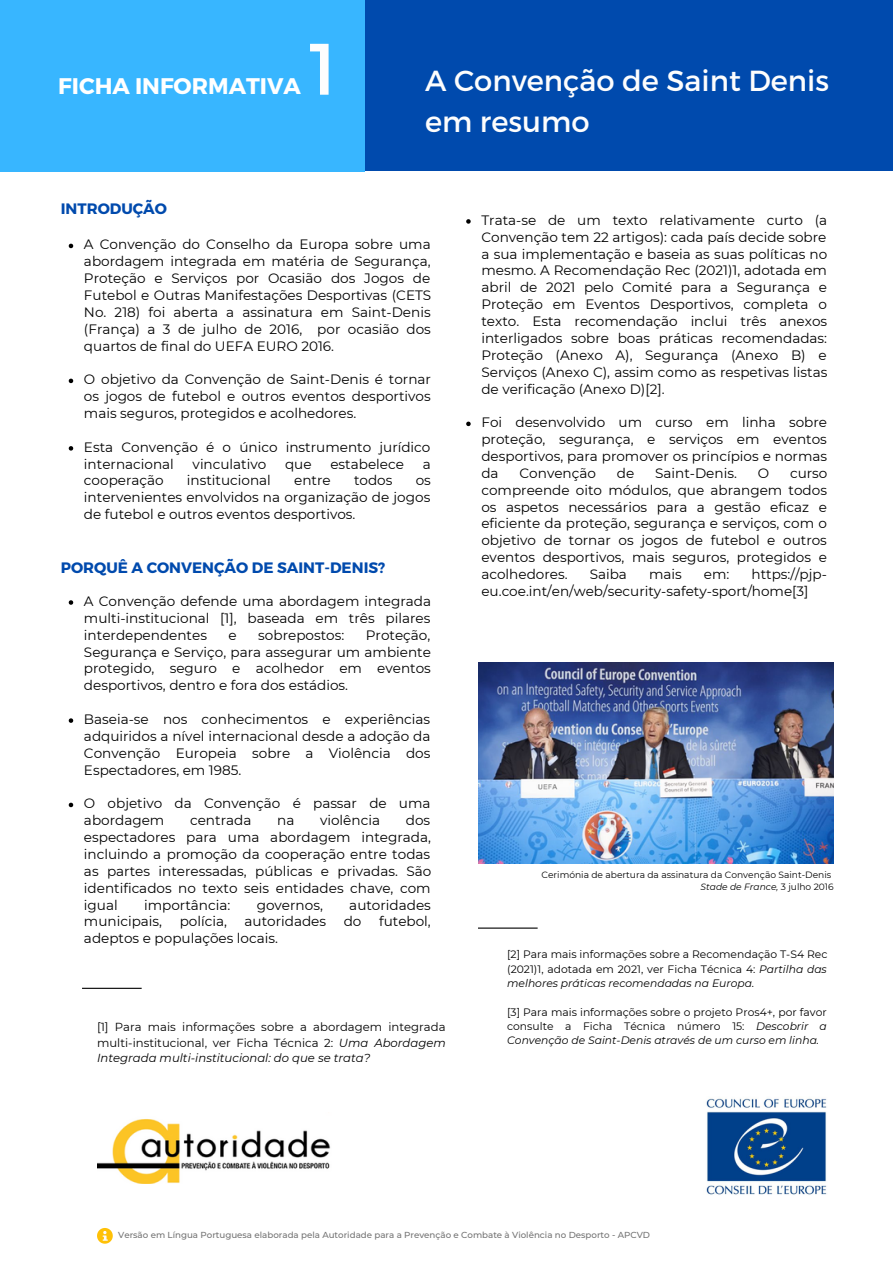
<style>
.page{position:relative;width:893px;height:1264px;background:#fff}
.page>*{position:absolute;margin:0;border:0;box-sizing:border-box;transform-origin:0 0}
.t1{font:72.75px "Montserrat";color:#fdfdfd}
.t2{font:28.95px/40.5px "Montserrat";color:#fdfdfd}
.t3{font:700 22.65px "Montserrat";color:#fff}
.t4{font:700 15.15px "Montserrat";color:#004aad}
.t5{font:13.65px/16.8px "Montserrat";color:#000;text-align:justify}
.t6{font:11.7px/15.6px "Montserrat";color:#000;text-align:justify}
.t7{font:10.8px/14.4px "Montserrat";color:#000;text-align:justify}
.t8{font:9.15px "Montserrat";color:#000}
.t9{font:italic 9.15px "Montserrat";color:#000}
.t10{font:500 8.7px "Montserrat";color:#737373}
.s1{font-style:italic}
.s2{font-style:normal}
</style>
<div class="page">
<div style="left:363px;top:0;width:529px;height:171px;background:#004aad"></div>
<div style="left:0;top:0;width:364px;height:171px;background:#38b6ff"></div>
<hr style="left:82px;top:987px;width:60px;height:1px;background:#000">
<hr style="left:478px;top:927px;width:59px;height:1px;background:#000">
<img style="left:478px;top:662px;width:355px;height:201px">
<img style="left:706px;top:1098px;width:121px;height:97px">
<img style="left:97px;top:1119px;width:234px;height:64px">
<svg style="left:69px;top:244px;width:4px;height:4px"></svg>
<svg style="left:69px;top:378px;width:4px;height:5px"></svg>
<svg style="left:69px;top:446px;width:4px;height:4px"></svg>
<svg style="left:69px;top:600px;width:4px;height:4px"></svg>
<svg style="left:69px;top:718px;width:4px;height:4px"></svg>
<svg style="left:69px;top:802px;width:4px;height:5px"></svg>
<svg style="left:466px;top:219px;width:4px;height:5px"></svg>
<svg style="left:466px;top:421px;width:4px;height:5px"></svg>
<svg style="left:97px;top:1228px;width:16px;height:15px"></svg>
<p class="t3" style="left:58px;top:72px;width:244px">FICHA INFORMATIVA</p>
<p class="t1" style="left:309px;top:21px;width:30px">1</p>
<p class="t2" style="left:425px;top:59px;width:405px">A Convenção de Saint Denis em resumo</p>
<p class="t4" style="left:61px;top:199px;width:108px">INTRODUÇÃO</p>
<p class="t5" style="left:84px;top:236px;width:349px">A Convenção do Conselho da Europa sobre uma abordagem integrada em matéria de Segurança, Proteção e Serviços por Ocasião dos Jogos de Futebol e Outras Manifestações Desportivas (CETS No. 218) foi aberta a assinatura em Saint-Denis (França) a 3 de julho de 2016, por ocasião dos quartos de final do UEFA EURO 2016.</p>
<p class="t5" style="left:84px;top:371px;width:348px">O objetivo da Convenção de Saint-Denis é tornar os jogos de futebol e outros eventos desportivos mais seguros, protegidos e acolhedores.</p>
<p class="t5" style="left:84px;top:438px;width:348px">Esta Convenção é o único instrumento jurídico internacional</p>
<p class="t5" style="left:193px;top:455px;width:75px">vinculativo</p>
<p class="t5" style="left:285px;top:455px;width:28px">que</p>
<p class="t5" style="left:330px;top:455px;width:75px">estabelece</p>
<p class="t5" style="left:422px;top:455px;width:10px">a</p>
<p class="t5" style="left:84px;top:472px;width:81px">cooperação</p>
<p class="t5" style="left:187px;top:472px;width:85px">institucional</p>
<p class="t5" style="left:294px;top:472px;width:38px">entre</p>
<p class="t5" style="left:354px;top:472px;width:40px">todos</p>
<p class="t5" style="left:84px;top:472px;width:348px;text-indent:331px">os intervenientes envolvidos na organização de jogos de futebol e outros eventos desportivos.</p>
<p class="t4" style="left:61px;top:557px;width:326px">PORQUÊ A CONVENÇÃO DE SAINT-DENIS?</p>
<p class="t5" style="left:84px;top:592px;width:348px">A Convenção defende uma abordagem integrada multi-institucional [1], baseada em três pilares interdependentes</p>
<p class="t5" style="left:228px;top:626px;width:10px">e</p>
<p class="t5" style="left:258px;top:626px;width:87px">sobrepostos:</p>
<p class="t5" style="left:84px;top:626px;width:348px;text-indent:282px">Proteção, Segurança e Serviço, para assegurar um ambiente protegido, seguro e acolhedor em eventos desportivos, dentro e fora dos estádios.</p>
<p class="t5" style="left:84px;top:710px;width:348px">Baseia-se nos conhecimentos e experiências adquiridos a nível internacional desde a adoção da Convenção Europeia sobre a Violência dos Espectadores, em 1985.</p>
<p class="t5" style="left:84px;top:795px;width:348px">O objetivo da Convenção é passar de uma abordagem</p>
<p class="t5" style="left:84px;top:811px;width:349px;text-indent:322px">dos espectadores para uma abordagem integrada, incluindo a promoção da cooperação entre todas as partes interessadas, públicas e privadas. São identificados no texto seis entidades chave, com igual</p>
<p class="t5" style="left:190px;top:811px;width:63px">centrada</p>
<p class="t5" style="left:277px;top:811px;width:19px">na</p>
<p class="t5" style="left:320px;top:811px;width:61px">violência</p>
<p class="t5" style="left:144px;top:896px;width:88px">importância:</p>
<p class="t5" style="left:257px;top:896px;width:68px">governos,</p>
<p class="t5" style="left:349px;top:896px;width:83px">autoridades</p>
<p class="t5" style="left:84px;top:913px;width:80px">municipais,</p>
<p class="t5" style="left:180px;top:913px;width:49px">polícia,</p>
<p class="t5" style="left:244px;top:913px;width:83px">autoridades</p>
<p class="t5" style="left:344px;top:913px;width:19px">do</p>
<p class="t5" style="left:379px;top:913px;width:53px">futebol,</p>
<p class="t5" style="left:84px;top:930px;width:195px">adeptos e populações locais.</p>
<p class="t6" style="left:97px;top:1019px;width:350px">[1] Para mais informações sobre a abordagem integrada multi-institucional, ver Ficha Técnica 2: <span class="s1">Uma Abordagem Integrada multi-institucional: do que se trata?</span></p>
<p class="t5" style="left:481px;top:211px;width:347px">Trata-se de um texto relativamente curto (a Convenção tem 22 artigos): cada país decide sobre a sua implementação e baseia as suas políticas no mesmo. A Recomendação Rec (2021)1, adotada em abril de 2021 pelo Comité para a Segurança e Proteção em Eventos Desportivos, completa o texto. Esta recomendação inclui três anexos interligados sobre boas práticas recomendadas:<br>Proteção (Anexo A), Segurança (Anexo B) e Serviços (Anexo C), assim como as respetivas listas de verificação (Anexo D)[2].</p>
<p class="t5" style="left:481px;top:414px;width:347px">Foi desenvolvido um curso em linha sobre proteção, segurança, e serviços em eventos desportivos, para promover os princípios e normas da</p>
<p class="t5" style="left:519px;top:464px;width:78px">Convenção</p>
<p class="t5" style="left:616px;top:464px;width:19px">de</p>
<p class="t5" style="left:655px;top:464px;width:83px">Saint-Denis.</p>
<p class="t5" style="left:757px;top:464px;width:13px">O</p>
<p class="t5" style="left:481px;top:464px;width:347px;text-indent:308px">curso compreende oito módulos, que abrangem todos os aspetos necessários para a gestão eficaz e eficiente da proteção, segurança e serviços, com o objetivo de tornar os jogos de futebol e outros eventos desportivos, mais seguros, protegidos e acolhedores.</p>
<p class="t5" style="left:481px;top:565px;width:347px;text-indent:270px">https://pjp&shy;eu.coe.int/en/web/security-safety-sport/home[3]</p>
<p class="t5" style="left:589px;top:565px;width:39px">Saiba</p>
<p class="t5" style="left:649px;top:565px;width:34px">mais</p>
<p class="t5" style="left:703px;top:565px;width:27px">em:</p>
<p class="t8" style="left:541px;top:869px;width:291px">Cerimónia de abertura da assinatura da Convenção Saint-Denis</p>
<p class="t9" style="left:700px;top:881px;width:135px">Stade de France, <span class="s2">3 julho 2016</span></p>
<p class="t7" style="left:507px;top:947px;width:322px">[2] Para mais informações sobre a Recomendação T-S4 Rec (2021)1, adotada em 2021, ver Ficha Técnica 4: <span class="s1">Partilha das melhores práticas recomendadas na Europa.</span></p>
<p class="t7" style="left:507px;top:1004px;width:321px">[3] Para mais informações sobre o projeto Pros4+, por favor consulte a Ficha Técnica número 15: <span class="s1">Descobrir a Convenção de Saint-Denis através de um curso em linha.</span></p>
<p class="t10" style="left:118px;top:1229px;width:533px">Versão em Língua Portuguesa elaborada pela Autoridade para a Prevenção e Combate à Violência no Desporto - APCVD</p>
</div>
